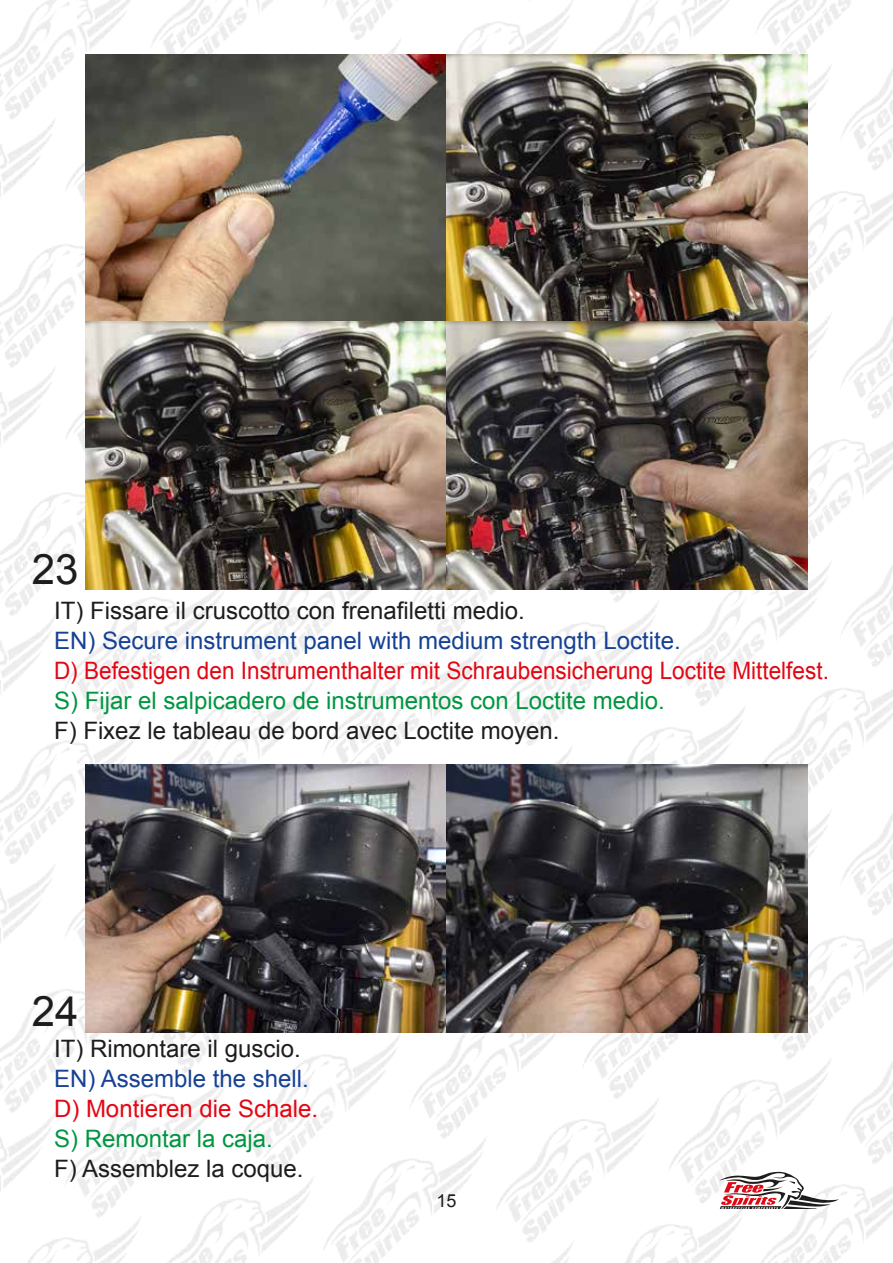
<style>
.page{position:relative;width:893px;height:1263px;background:#fff}
.page>*{position:absolute;margin:0;border:0;box-sizing:border-box;transform-origin:0 0}
.t1{font:42px "Arial";color:#1d1d1b}
.t2{font:24px "Arial";color:#1d1d1b}
.t3{font:24px "Arial";color:#164194}
.t4{font:24px "Arial";color:#e30613;scale:.94 1}
.t5{font:24px "Arial";color:#009641}
.t6{font:24px "Arial";color:#e30613}
.t7{font:18px "Arial";color:#1d1d1b}
</style>
<div class="page">
<img style="left:0;top:0;width:893px;height:1262px">
<img style="left:85px;top:764px;width:723px;height:268px">
<img style="left:85px;top:54px;width:723px;height:536px">
<h1 class="t1" style="left:32px;top:542px;width:48px">23</h1>
<p class="t2" style="left:54px;top:595px;width:472px">IT) Fissare il cruscotto con frenafiletti medio.</p>
<p class="t3" style="left:54px;top:625px;width:628px">EN) Secure instrument panel with medium strength Loctite.</p>
<p class="t4" style="left:54px;top:655px;width:826px">D) Befestigen den Instrumenthalter mit Schraubensicherung Loctite Mittelfest.</p>
<p class="t5" style="left:54px;top:685px;width:612px">S) Fijar el salpicadero de instrumentos con Loctite medio.</p>
<p class="t2" style="left:54px;top:715px;width:507px">F) Fixez le tableau de bord avec Loctite moyen.</p>
<h1 class="t1" style="left:32px;top:984px;width:48px">24</h1>
<p class="t2" style="left:54px;top:1032px;width:248px">IT) Rimontare il guscio.</p>
<p class="t3" style="left:54px;top:1062px;width:256px">EN) Assemble the shell.</p>
<p class="t6" style="left:54px;top:1092px;width:266px">D) Montieren die Schale.</p>
<p class="t5" style="left:54px;top:1122px;width:220px">S) Remontar la caja.</p>
<p class="t2" style="left:54px;top:1152px;width:251px">F) Assemblez la coque.</p>
<p class="t7" style="left:436px;top:1189px;width:22px">15</p>
</div>
